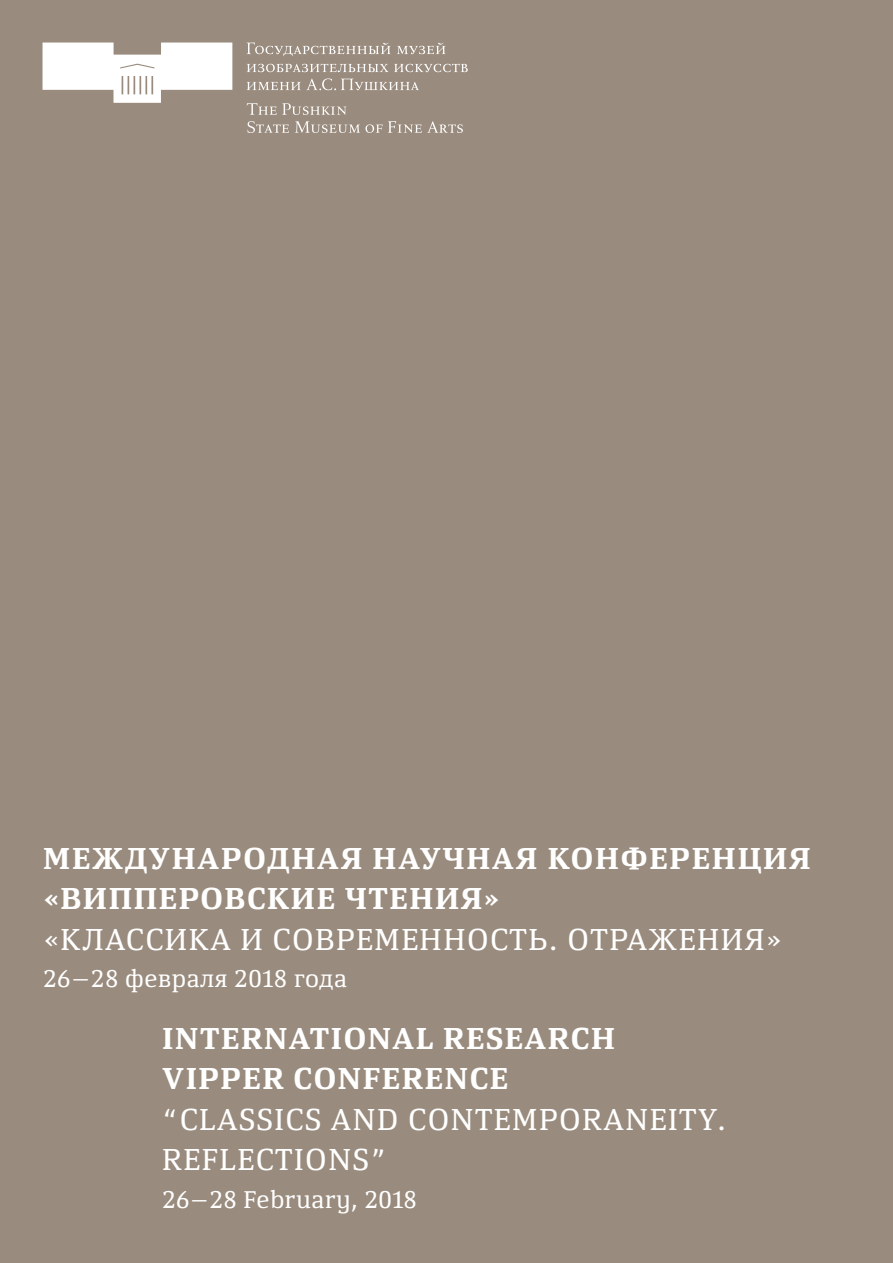
<style>
.page{position:relative;width:893px;height:1263px;background:#998b7d}
.page>*{position:absolute;margin:0;border:0;box-sizing:border-box;transform-origin:0 0}
.t1{font:700 30px/40.5px "Troika Serif";letter-spacing:.05em;color:#fff}
.t2{font:30px/40.5px "Troika Serif";letter-spacing:.05em;color:#fff}
.t3{font:24px "Troika Serif";letter-spacing:.02em;color:#fff}
</style>
<div class="page">
<svg style="left:43px;top:43px;width:189px;height:60px"></svg>
<svg style="left:247px;top:43px;width:144px;height:13px"></svg>
<svg style="left:397px;top:43px;width:49px;height:11px"></svg>
<svg style="left:247px;top:64px;width:221px;height:8px"></svg>
<svg style="left:247px;top:78px;width:172px;height:12px"></svg>
<svg style="left:247px;top:103px;width:100px;height:12px"></svg>
<svg style="left:247px;top:121px;width:42px;height:12px"></svg>
<svg style="left:295px;top:121px;width:168px;height:12px"></svg>
<p class="t1" style="left:43px;top:838px;width:769px">МЕЖДУНАРОДНАЯ НАУЧНАЯ КОНФЕРЕНЦИЯ «ВИППЕРОВСКИЕ ЧТЕНИЯ»</p>
<p class="t2" style="left:43px;top:919px;width:741px">«КЛАССИКА И СОВРЕМЕННОСТЬ. ОТРАЖЕНИЯ»</p>
<p class="t3" style="left:43px;top:965px;width:305px">26–28 февраля 2018 года</p>
<p class="t1" style="left:162px;top:1018px;width:454px">INTERNATIONAL RESEARCH<br>VIPPER CONFERENCE</p>
<p class="t2" style="left:162px;top:1099px;width:565px">“CLASSICS AND CONTEMPORANEITY.<br>REFLECTIONS”</p>
<p class="t3" style="left:162px;top:1186px;width:256px">26–28 February, 2018</p>
</div>
